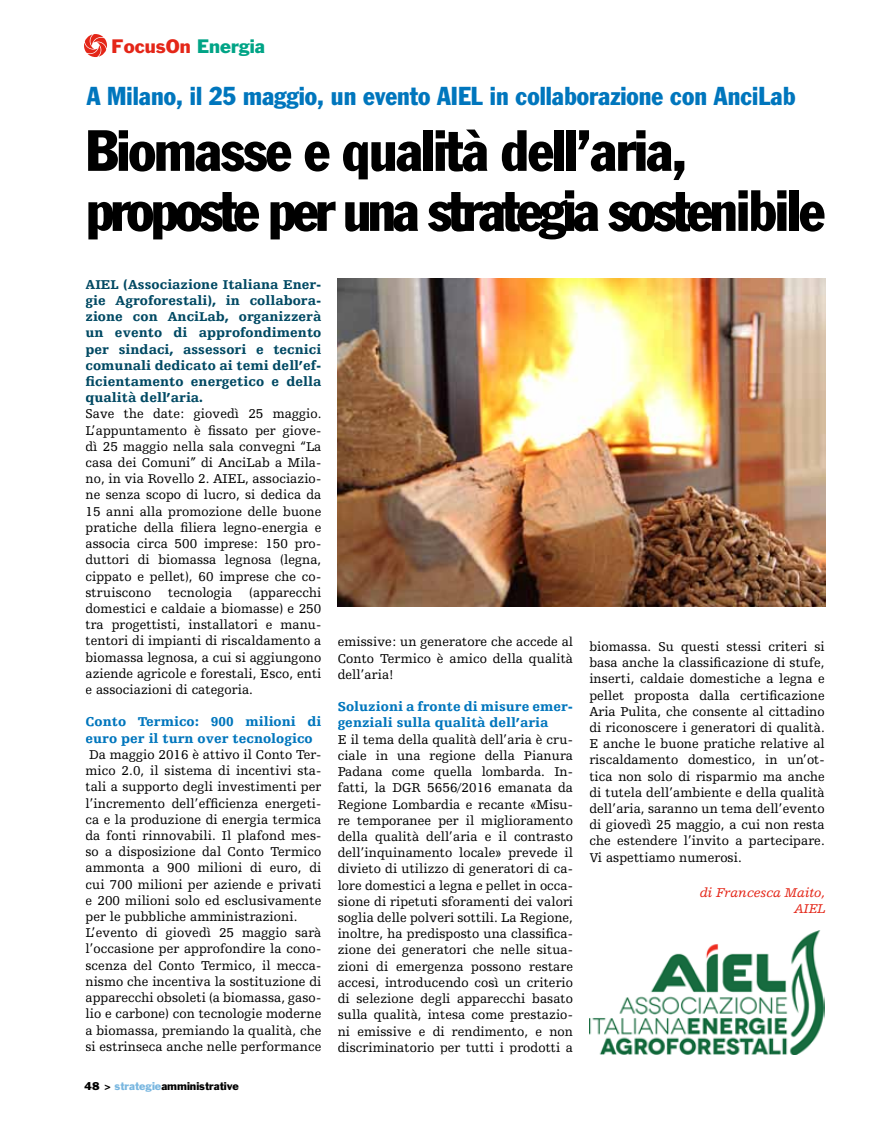
<style>
.page{position:relative;width:872px;height:1132px;background:#fff}
.page>*{position:absolute;margin:0;border:0;box-sizing:border-box;transform-origin:0 0}
.t1{font:condensed 57px/60px "Franklin Gothic";letter-spacing:-.05em;color:#000}
.t2{font:condensed 25.5px "Franklin Gothic";color:#0076bd}
.t3{font:18px "Franklin Gothic";color:#e42618}
.t4{font:13.5px/16.2px "Humanist Slabserif 712 BT";letter-spacing:.005em;color:#000;text-align:justify}
.t5{font:900 13.5px/16.2px "Humanist Slabserif 712 BT";letter-spacing:.005em;color:#004963;text-align:justify}
.t6{font:900 13.5px/16.2px "Humanist Slabserif 712 BT";letter-spacing:.005em;color:#0076bd}
.t7{font:italic 13.5px/16.2px "Humanist Slabserif 712 BT";letter-spacing:.005em;color:#e42618;text-align:right}
.t8{font:10.5px "Franklin Gothic";color:#000}
.s1{color:#00a486}
.s2{color:#79b7e0}
</style>
<div class="page">
<svg style="left:84px;top:34px;width:23px;height:23px"></svg>
<img style="left:338px;top:279px;width:488px;height:327px">
<img style="left:590px;top:930px;width:234px;height:123px">
<h3 class="t3" style="left:112px;top:34px;width:155px">FocusOn <span class="s1">Energia</span></h3>
<h2 class="t2" style="left:87px;top:81px;width:710px">A Milano, il 25 maggio, un evento AIEL in collaborazione con AnciLab</h2>
<h1 class="t1" style="left:85px;top:120px;width:741px">Biomasse e qualità dell’aria, proposte per una strategia sostenibile</h1>
<p class="t5" style="left:85px;top:275px;width:237px">AIEL (Associazione Italiana Ener&shy;gie Agroforestali), in collabora&shy;zione con AnciLab, organizzerà un evento di approfondimento per sindaci, assessori e tecnici comunali dedicato ai temi dell’ef&shy;ficientamento energetico e della qualità dell’aria.</p>
<p class="t4" style="left:85px;top:405px;width:237px">Save the date: giovedì 25 maggio.<br>L’appuntamento è fissato per giove&shy;dì 25 maggio nella sala convegni “La casa dei Comuni” di AnciLab a Mila&shy;no, in via Rovello 2. AIEL, associazio&shy;ne senza scopo di lucro, si dedica da 15 anni alla promozione delle buone pratiche della filiera legno-energia e associa circa 500 imprese: 150 pro&shy;duttori di biomassa legnosa (legna, cippato e pellet), 60 imprese che co&shy;struiscono</p>
<p class="t4" style="left:85px;top:583px;width:237px;text-indent:164px">(apparecchi domestici e caldaie a biomasse) e 250 tra progettisti, installatori e manu&shy;tentori di impianti di riscaldamento a biomassa legnosa, a cui si aggiungono aziende agricole e forestali, Esco, enti e associazioni di categoria.</p>
<p class="t6" style="left:85px;top:713px;width:237px">Conto Termico: 900 milioni di euro per il turn over tecnologico</p>
<p class="t4" style="left:85px;top:745px;width:237px;text-align:left">Da maggio 2016 è attivo il Conto Ter&shy;mico 2.0, il sistema di incentivi sta&shy;tali a supporto degli investimenti per l’incremento dell’efficienza energeti&shy;ca e la produzione di energia termica da fonti rinnovabili. Il plafond mes&shy;so a disposizione dal Conto Termico ammonta a 900 milioni di euro, di cui 700 milioni per aziende e privati e 200 milioni solo ed esclusivamente per le pubbliche amministrazioni.<br>L’evento di giovedì 25 maggio sarà l’occasione per approfondire la cono&shy;scenza del Conto Termico, il mecca&shy;nismo che incentiva la sostituzione di apparecchi obsoleti (a biomassa, gaso&shy;lio e carbone) con tecnologie moderne a biomassa, premiando la qualità, che si estrinseca anche nelle performance</p>
<p class="t4" style="left:168px;top:583px;width:66px">tecnologia</p>
<p class="t4" style="left:338px;top:633px;width:237px">emissive: un generatore che accede al Conto Termico è amico della qualità dell’aria!</p>
<p class="t6" style="left:338px;top:698px;width:237px">Soluzioni a fronte di misure emer&shy;genziali sulla qualità dell’aria</p>
<p class="t4" style="left:338px;top:730px;width:237px">E il tema della qualità dell’aria è cru&shy;ciale in una regione della Pianura Padana come quella lombarda. In&shy;fatti, la DGR 5656/2016 emanata da Regione Lombardia e recante «Misu&shy;re temporanee per il miglioramento della qualità dell’aria e il contrasto dell’inquinamento locale» prevede il divieto di utilizzo di generatori di ca&shy;lore domestici a legna e pellet in occa&shy;sione di ripetuti sforamenti dei valori soglia delle polveri sottili. La Regione, inoltre, ha predisposto una classifica&shy;zione dei generatori che nelle situa&shy;zioni di emergenza possono restare accesi, introducendo così un criterio di selezione degli apparecchi basato sulla qualità, intesa come prestazio&shy;ni emissive e di rendimento, e non discriminatorio per tutti i prodotti a</p>
<p class="t4" style="left:589px;top:638px;width:237px">biomassa. Su questi stessi criteri si basa anche la classificazione di stufe, inserti, caldaie domestiche a legna e pellet proposta dalla certificazione Aria Pulita, che consente al cittadino di riconoscere i generatori di qualità.<br>E anche le buone pratiche relative al riscaldamento domestico, in un’ot&shy;tica non solo di risparmio ma anche di tutela dell’ambiente e della qualità dell’aria, saranno un tema dell’evento di giovedì 25 maggio, a cui non resta che estendere l’invito a partecipare.<br>Vi aspettiamo numerosi.</p>
<p class="t7" style="left:700px;top:883px;width:127px">di Francesca Maito,<br>AIEL</p>
<p class="t8" style="left:84px;top:1079px;width:156px">48 &gt; <span class="s2">strategie</span>amministrative</p>
</div>
